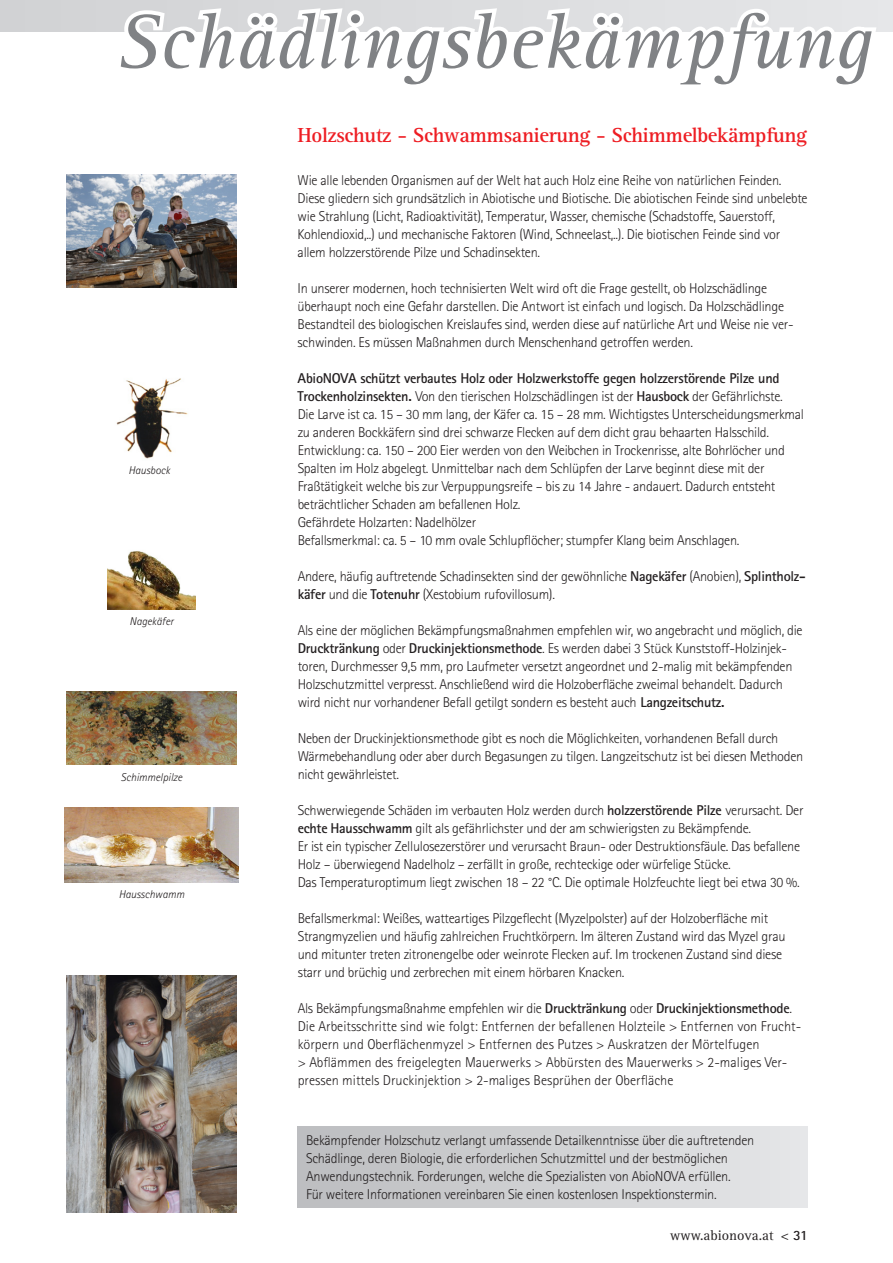
<style>
.page{position:relative;width:893px;height:1263px;background:#fff}
.page>*{position:absolute;margin:0;border:0;box-sizing:border-box;transform-origin:0 0}
.t1{font:italic 79.05px "Rotis Serif Std";color:#808285}
.t2{font:700 21px "Rotis Serif Std";letter-spacing:-.02em;color:#ee1d23}
.t3{font:300 14.25px/18px "Rotis Sans Serif Std";letter-spacing:-.02em;color:#231f20}
.t4{font:300 14.25px/18px "Rotis Sans Serif Std";color:#231f20}
.t5{font:14.25px "Rotis Serif Std";color:#231f20}
.t6{font:italic 300 11.25px "Rotis Sans Serif Std";color:#231f20}
.s1{font-weight:700}
.s2{font-family:"Rotis Sans Serif Std";font-weight:700}
</style>
<div class="page">
<div style="left:0;top:0;width:893px;height:32px;background:linear-gradient(to right,#d1d2d4,#e5e6e8)"></div>
<img style="left:67px;top:174px;width:170px;height:114px">
<div style="left:298px;top:1127px;width:510px;height:80px;background:linear-gradient(to right,#bcbdc0,#e6e7e8)"></div>
<img style="left:116px;top:378px;width:72px;height:81px">
<img style="left:65px;top:808px;width:173px;height:75px">
<img style="left:67px;top:692px;width:170px;height:72px">
<img style="left:107px;top:551px;width:89px;height:59px">
<img style="left:67px;top:975px;width:170px;height:237px">
<svg style="left:112px;top:3px;width:769px;height:29px"></svg>
<h1 class="t1" style="left:116px;top:-3px;width:757px">Schädlingsbekämpfung</h1>
<p class="t6" style="left:128px;top:464px;width:43px">Hausbock</p>
<p class="t6" style="left:129px;top:615px;width:46px">Nagekäfer</p>
<p class="t6" style="left:121px;top:771px;width:63px">Schimmelpilze</p>
<p class="t6" style="left:119px;top:888px;width:67px">Hausschwamm</p>
<h2 class="t2" style="left:298px;top:123px;width:511px">Holzschutz - Schwammsanierung - Schimmelbekämpfung</h2>
<p class="t3" style="left:298px;top:171px;width:511px">Wie alle lebenden Organismen auf der Welt hat auch Holz eine Reihe von natürlichen Feinden.<br>Diese gliedern sich grundsätzlich in Abiotische und Biotische. Die abiotischen Feinde sind unbelebte wie Strahlung (Licht, Radioaktivität), Temperatur, Wasser, chemische (Schadstoffe, Sauerstoff, Kohlendioxid,..) und mechanische Faktoren (Wind, Schneelast,..). Die biotischen Feinde sind vor allem holzzerstörende Pilze und Schadinsekten.</p>
<p class="t3" style="left:298px;top:279px;width:497px">In unserer modernen, hoch technisierten Welt wird oft die Frage gestellt, ob Holzschädlinge überhaupt noch eine Gefahr darstellen. Die Antwort ist einfach und logisch. Da Holzschädlinge Bestandteil des biologischen Kreislaufes sind, werden diese auf natürliche Art und Weise nie ver&shy;schwinden. Es müssen Maßnahmen durch Menschenhand getroffen werden.</p>
<p class="t3" style="left:298px;top:369px;width:508px"><span class="s1">AbionoVA schützt verbautes Holz oder Holzwerkstoffe gegen holzzerstörende Pilze und Trockenholzinsekten.</span> Von den tierischen Holzschädlingen ist der <span class="s1">Hausbock</span> der Gefährlichste.<br>Die Larve ist ca. 15 – 30 mm lang, der Käfer ca. 15 – 28 mm. Wichtigstes Unterscheidungsmerkmal zu anderen Bockkäfern sind drei schwarze Flecken auf dem dicht grau behaarten Halsschild.<br>Entwicklung: ca. 150 – 200 Eier werden von den Weibchen in Trockenrisse, alte Bohrlöcher und Spalten im Holz abgelegt. Unmittelbar nach dem Schlüpfen der Larve beginnt diese mit der Fraßtätigkeit welche bis zur Verpuppungsreife – bis zu 14 Jahre - andauert. Dadurch entsteht beträchtlicher Schaden am befallenen Holz.<br>Gefährdete Holzarten: Nadelhölzer<br>Befallsmerkmal: ca. 5 – 10 mm ovale Schlupflöcher; stumpfer Klang beim Anschlagen.</p>
<p class="t3" style="left:298px;top:567px;width:510px">Andere, häufig auftretende Schadinsekten sind der gewöhnliche <span class="s1">nagekäfer</span> (Anobien), <span class="s1">Splintholz&shy;käfer</span> und die <span class="s1">Totenuhr</span> (Xestobium rufovillosum).</p>
<p class="t3" style="left:298px;top:621px;width:506px">Als eine der möglichen Bekämpfungsmaßnahmen empfehlen wir, wo angebracht und möglich, die <span class="s1">Drucktränkung</span> oder <span class="s1">Druckinjektionsmethode</span>. Es werden dabei 3 Stück Kunststoff-Holzinjek&shy;toren, Durchmesser 9,5 mm, pro Laufmeter versetzt angeordnet und 2-malig mit bekämpfenden Holzschutzmittel verpresst. Anschließend wird die Holzoberfläche zweimal behandelt. Dadurch wird nicht nur vorhandener Befall getilgt sondern es besteht auch <span class="s1">langzeitschutz.</span></p>
<p class="t3" style="left:298px;top:729px;width:507px">Neben der Druckinjektionsmethode gibt es noch die Möglichkeiten, vorhandenen Befall durch<br>Wärmebehandlung oder aber durch Begasungen zu tilgen. Langzeitschutz ist bei diesen Methoden nicht gewährleistet.</p>
<p class="t3" style="left:298px;top:801px;width:507px">Schwerwiegende Schäden im verbauten Holz werden durch <span class="s1">holzzerstörende Pilze</span> verursacht. Der <span class="s1">echte Hausschwamm</span> gilt als gefährlichster und der am schwierigsten zu Bekämpfende.<br>Er ist ein typischer Zellulosezerstörer und verursacht Braun- oder Destruktionsfäule. Das befallene Holz – überwiegend Nadelholz – zerfällt in große, rechteckige oder würfelige Stücke.<br>Das Temperaturoptimum liegt zwischen 18 – 22 °C. Die optimale Holzfeuchte liegt bei etwa 30 %.</p>
<p class="t3" style="left:298px;top:909px;width:489px">Befallsmerkmal: Weißes, watteartiges Pilzgeflecht (Myzelpolster) auf der Holzoberfläche mit Strangmyzelien und häufig zahlreichen Fruchtkörpern. Im älteren Zustand wird das Myzel grau und mitunter treten zitronengelbe oder weinrote Flecken auf. Im trockenen Zustand sind diese starr und brüchig und zerbrechen mit einem hörbaren Knacken.</p>
<p class="t4" style="left:298px;top:999px;width:505px">Als Bekämpfungsmaßnahme empfehlen wir die <span class="s1">Drucktränkung</span> oder <span class="s1">Druckinjektionsmethode</span>.<br>Die Arbeitsschritte sind wie folgt: Entfernen der befallenen Holzteile &gt; Entfernen von Frucht&shy;körpern und Oberflächenmyzel &gt; Entfernen des Putzes &gt; Auskratzen der Mörtelfugen<br>&gt; Abflämmen des freigelegten Mauerwerks &gt; Abbürsten des Mauerwerks &gt; 2-maliges Ver&shy;pressen mittels Druckinjektion &gt; 2-maliges Besprühen der Oberfläche</p>
<p class="t3" style="left:306px;top:1131px;width:450px">Bekämpfender Holzschutz verlangt umfassende Detailkenntnisse über die auftretenden Schädlinge, deren Biologie, die erforderlichen Schutzmittel und der bestmöglichen Anwendungstechnik. Forderungen, welche die Spezialisten von AbioNOVA erfüllen.<br>Für weitere Informationen vereinbaren Sie einen kostenlosen Inspektionstermin.</p>
<p class="t5" style="left:670px;top:1227px;width:139px">www.abionova.at &lt; <span class="s2">31</span></p>
</div>
